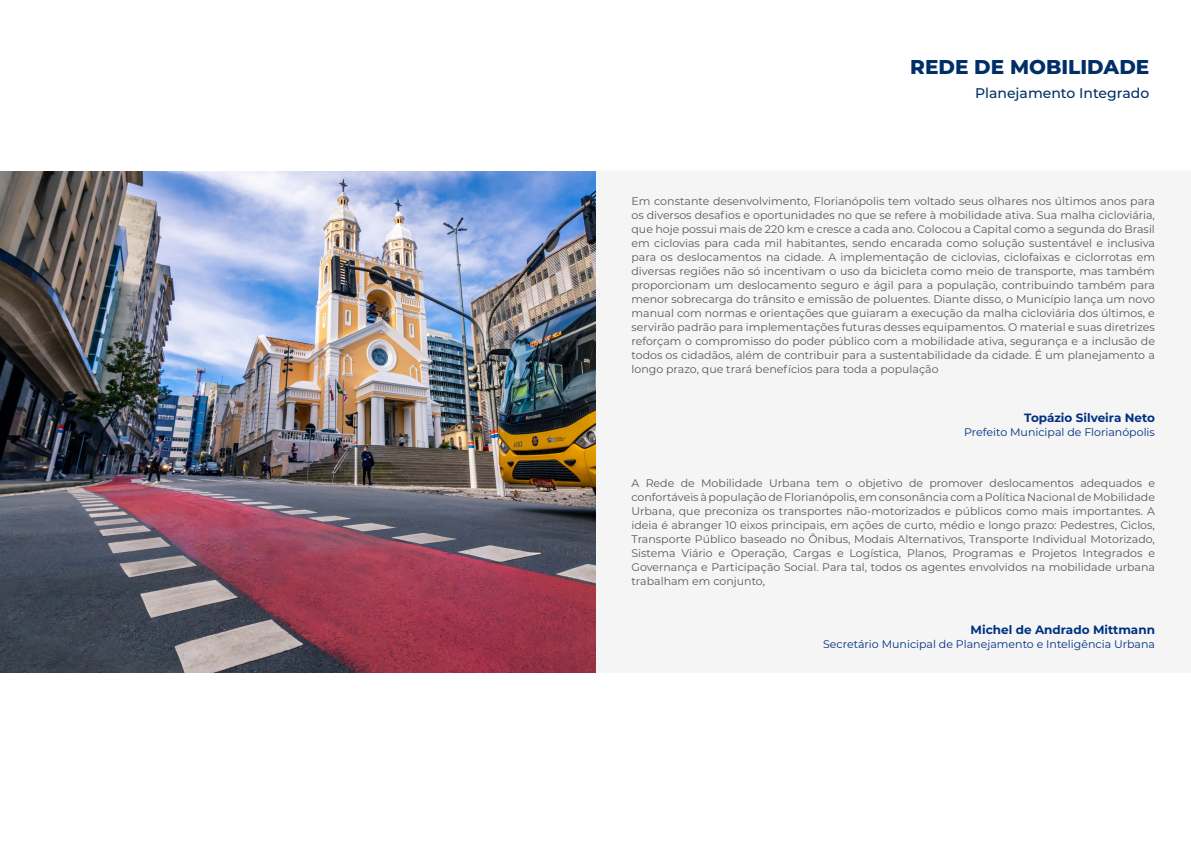
<style>
.page{position:relative;width:1191px;height:842px;background:#fff}
.page>*{position:absolute;margin:0;border:0;box-sizing:border-box;transform-origin:0 0}
.Titulo_prefeito{font:800 20px "Montserrat";color:#002f67}
.Subtitulo_prefeito{font:500 14px "Montserrat";color:#002f67}
.Nomes_prefeito{font:700 12px "Montserrat";color:#002f82}
.Corpo_Texto{font:11px/14px "Montserrat";color:#58595b;text-align:justify}
.Nomes_prefeito-2{font:11px "Montserrat";color:#002f82}
</style>
<div class="page">
<div style="left:595px;top:171px;width:596px;height:502px;background:#f4f5f4;border:1px solid #edefed"></div>
<img style="left:0;top:172px;width:595px;height:501px">
<p class="Titulo_prefeito" style="left:910px;top:52px;width:240px">REDE DE MOBILIDADE</p>
<p class="Subtitulo_prefeito" style="left:975px;top:84px;width:176px">Planejamento Integrado</p>
<p class="Corpo_Texto" style="left:631px;top:194px;width:525px">Em constante desenvolvimento, Florianópolis tem voltado seus olhares nos últimos anos para os diversos desafios e oportunidades no que se refere à mobilidade ativa. Sua malha cicloviária, que hoje possui mais de 220 km e cresce a cada ano. Colocou a Capital como a segunda do Brasil em ciclovias para cada mil habitantes, sendo encarada como solução sustentável e inclusiva para os deslocamentos na cidade. A implementação de ciclovias, ciclofaixas e ciclorrotas em diversas regiões não só incentivam o uso da bicicleta como meio de transporte, mas também proporcionam um deslocamento seguro e ágil para a população, contribuindo também para menor sobrecarga do trânsito e emissão de poluentes. Diante disso, o Município lança um novo manual com normas e orientações que guiaram a execução da malha cicloviária dos últimos, e servirão padrão para implementações futuras desses equipamentos. O material e suas diretrizes reforçam o compromisso do poder público com a mobilidade ativa, segurança e a inclusão de todos os cidadãos, além de contribuir para a sustentabilidade da cidade. É um planejamento a longo prazo, que trará benefícios para toda a população</p>
<p class="Nomes_prefeito" style="left:1024px;top:409px;width:132px">Topázio Silveira Neto</p>
<p class="Nomes_prefeito-2" style="left:964px;top:424px;width:192px">Prefeito Municipal de Florianópolis</p>
<p class="Corpo_Texto" style="left:631px;top:476px;width:525px">A Rede de Mobilidade Urbana tem o objetivo de promover deslocamentos adequados e confortáveis à população de Florianópolis, em consonância com a Política Nacional de Mobilidade Urbana, que preconiza os transportes não-motorizados e públicos como mais importantes. A ideia é abranger 10 eixos principais, em ações de curto, médio e longo prazo: Pedestres, Ciclos, Transporte Público baseado no Ônibus, Modais Alternativos, Transporte Individual Motorizado, Sistema Viário e Operação, Cargas e Logística, Planos, Programas e Projetos Integrados e Governança e Participação Social. Para tal, todos os agentes envolvidos na mobilidade urbana trabalham em conjunto,</p>
<p class="Nomes_prefeito" style="left:970px;top:621px;width:186px">Michel de Andrado Mittmann</p>
<p class="Nomes_prefeito-2" style="left:823px;top:637px;width:333px">Secretário Municipal de Planejamento e Inteligência Urbana</p>
</div>
